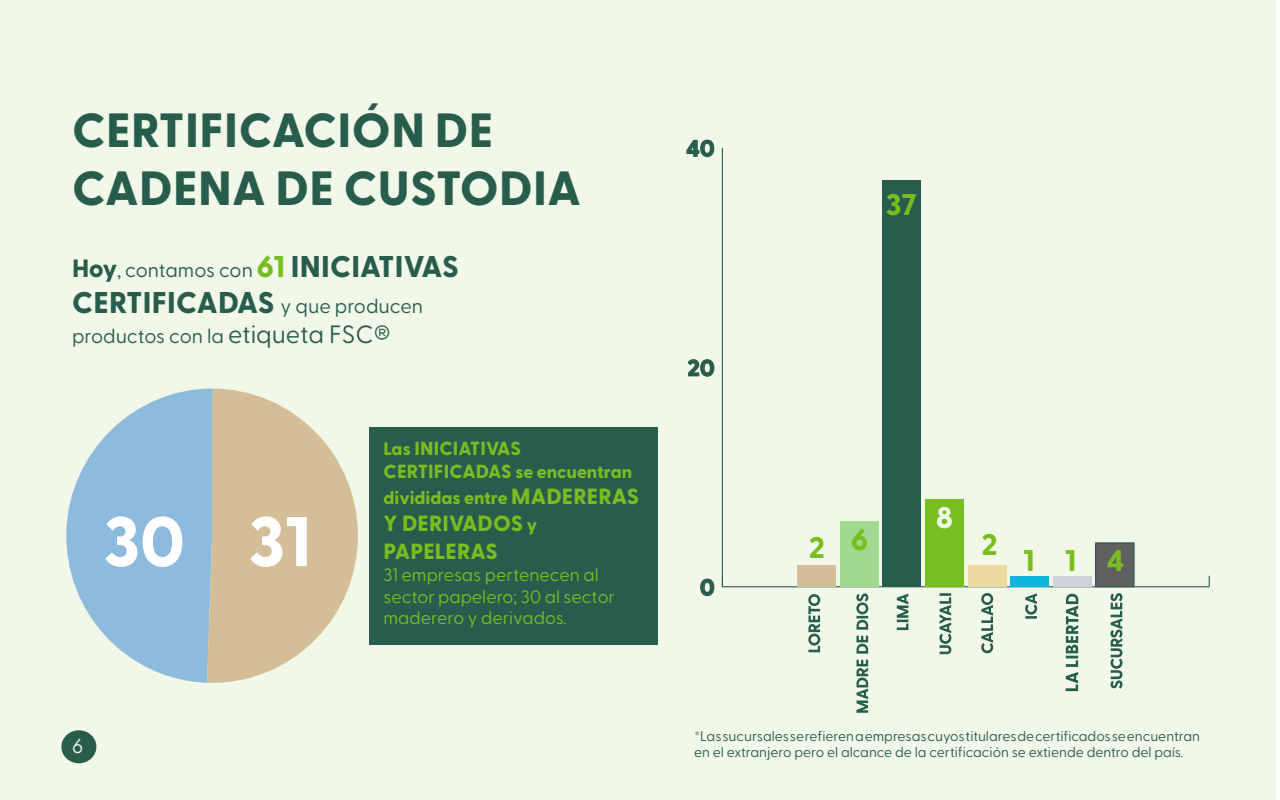
<style>
.page{position:relative;width:1280px;height:800px;background:#fff}
.page>*{position:absolute;margin:0;border:0;box-sizing:border-box;transform-origin:0 0}
.t1{font:800 70.1px "Greycliff CF";color:#fff}
.t2{font:800 48px/57.6px "Greycliff CF";letter-spacing:.01em;color:#285c4d}
.t3{font:800 30px "Greycliff CF";letter-spacing:.01em;color:#285c4d}
.t4{font:800 29.9px "Greycliff CF";color:#78be20}
.t5{font:800 29.9px "Greycliff CF";color:#f1f8e8}
.t6{font:800 22.8px "Greycliff CF";color:#285c4d}
.t7{font:800 22px/28.8px "Greycliff CF";letter-spacing:.01em;color:#78be20}
.t8{font:20px "Greycliff CF";letter-spacing:-.005em;color:#285c4d}
.t9{font:20px "Greycliff CF";color:#f1f8e8}
.t10{font:800 19px/22.8px "Greycliff CF";letter-spacing:.01em;color:#78be20}
.t11{font:18px/21.6px "Greycliff CF";color:#78be20}
.t12{font:800 18px "Greycliff CF";color:#78be20}
.t13{font:14px/16.8px "Greycliff CF";color:#285c4d}
.s1{font-weight:800;font-size:25px}
.s2{font-weight:800;font-size:30px;color:#78be20}
.s3{font-weight:800;font-size:30px}
.s4{font-weight:400;font-size:20px}
.s5{font-size:25px}
.s6{font-size:18px}
.s7{font-size:22px}
</style>
<div class="page">
<div style="left:0;top:0;width:1276px;height:800px;background:#f1f8e8"></div>
<div style="left:61px;top:730px;width:35px;height:33px;background:#285c4d;border-radius:50%"></div>
<hr style="left:722px;top:586px;width:487px;height:1px;background:#285c4d">
<svg style="left:700px;top:578px;width:15px;height:19px"></svg>
<svg style="left:687px;top:359px;width:28px;height:18px"></svg>
<svg style="left:686px;top:139px;width:29px;height:19px"></svg>
<hr style="left:722px;top:148px;width:1px;height:439px;background:#285c4d">
<div style="left:798px;top:565px;width:38px;height:22px;background:#d4be97"></div>
<div style="left:840px;top:521px;width:39px;height:66px;background:#a1da8e"></div>
<div style="left:883px;top:181px;width:38px;height:406px;background:#285c4d"></div>
<div style="left:925px;top:499px;width:39px;height:88px;background:#78be20"></div>
<div style="left:968px;top:565px;width:38px;height:22px;background:#ebd99f"></div>
<div style="left:1011px;top:576px;width:38px;height:11px;background:#0eb5dd"></div>
<div style="left:1053px;top:576px;width:38px;height:11px;background:#d0d1db"></div>
<div style="left:1096px;top:543px;width:38px;height:44px;background:#606060"></div>
<div style="left:1095px;top:542px;width:40px;height:45px;border:1px solid #285c4d"></div>
<svg style="left:808px;top:594px;width:12px;height:58px"></svg>
<svg style="left:897px;top:594px;width:11px;height:36px"></svg>
<svg style="left:939px;top:593px;width:12px;height:61px"></svg>
<svg style="left:981px;top:593px;width:12px;height:60px"></svg>
<svg style="left:1025px;top:593px;width:12px;height:26px"></svg>
<svg style="left:1111px;top:593px;width:11px;height:96px"></svg>
<svg style="left:857px;top:660px;width:11px;height:53px"></svg>
<svg style="left:857px;top:636px;width:11px;height:18px"></svg>
<svg style="left:856px;top:593px;width:12px;height:37px"></svg>
<svg style="left:1066px;top:594px;width:12px;height:97px"></svg>
<svg style="left:66px;top:389px;width:141px;height:294px;fill:#8cbbdd"></svg>
<svg style="left:207px;top:389px;width:151px;height:294px;fill:#d4be97"></svg>
<div style="left:369px;top:427px;width:289px;height:218px;background:#285c4d"></div>
<p class="t2" style="left:72px;top:99px;width:510px">CERTIFICACIÓN DE<br>CADENA DE CUSTODIA</p>
<p class="t8" style="left:72px;top:255px;width:388px"><span class="s1">Hoy</span>, contamos con <span class="s2">61</span> <span class="s3">INICIATIVAS</span></p>
<p class="t3" style="left:72px;top:280px;width:353px">CERTIFICADAS <span class="s4">y que producen</span></p>
<p class="t8" style="left:72px;top:321px;width:321px">productos con la <span class="s5">etiqueta FSC®</span></p>
<p class="t1" style="left:103px;top:488px;width:209px">30 31</p>
<h3 class="t9" style="left:72px;top:731px;width:13px">6</h3>
<p class="t10" style="left:383px;top:436px;width:250px"><span class="s6">Las</span> INICIATIVAS<br>CERTIFICADAS <span class="s6">se encuentran</span></p>
<p class="t12" style="left:383px;top:484px;width:257px">divididas entre <span class="s7">MADERERAS</span></p>
<p class="t7" style="left:384px;top:508px;width:155px">Y DERIVADOS <span class="s6">y<br></span>PAPELERAS</p>
<p class="t11" style="left:383px;top:563px;width:233px">31 empresas pertenecen al sector papelero; 30 al sector maderero y derivados.</p>
<p class="t6" style="left:686px;top:131px;width:30px">40</p>
<p class="t6" style="left:687px;top:350px;width:29px">20</p>
<p class="t6" style="left:700px;top:570px;width:17px">0</p>
<p class="t4" style="left:886px;top:182px;width:33px">37</p>
<p class="t4" style="left:809px;top:521px;width:61px">2 6</p>
<p class="t5" style="left:936px;top:495px;width:19px">8</p>
<p class="t4" style="left:981px;top:521px;width:18px">2</p>
<p class="t4" style="left:1023px;top:537px;width:103px">114</p>
<p class="t13" style="left:694px;top:726px;width:508px">*Las sucursales se refieren a empresas cuyos titulares de certificados se encuentran en el extranjero pero el alcance de la certificación se extiende dentro del país.</p>
</div>
